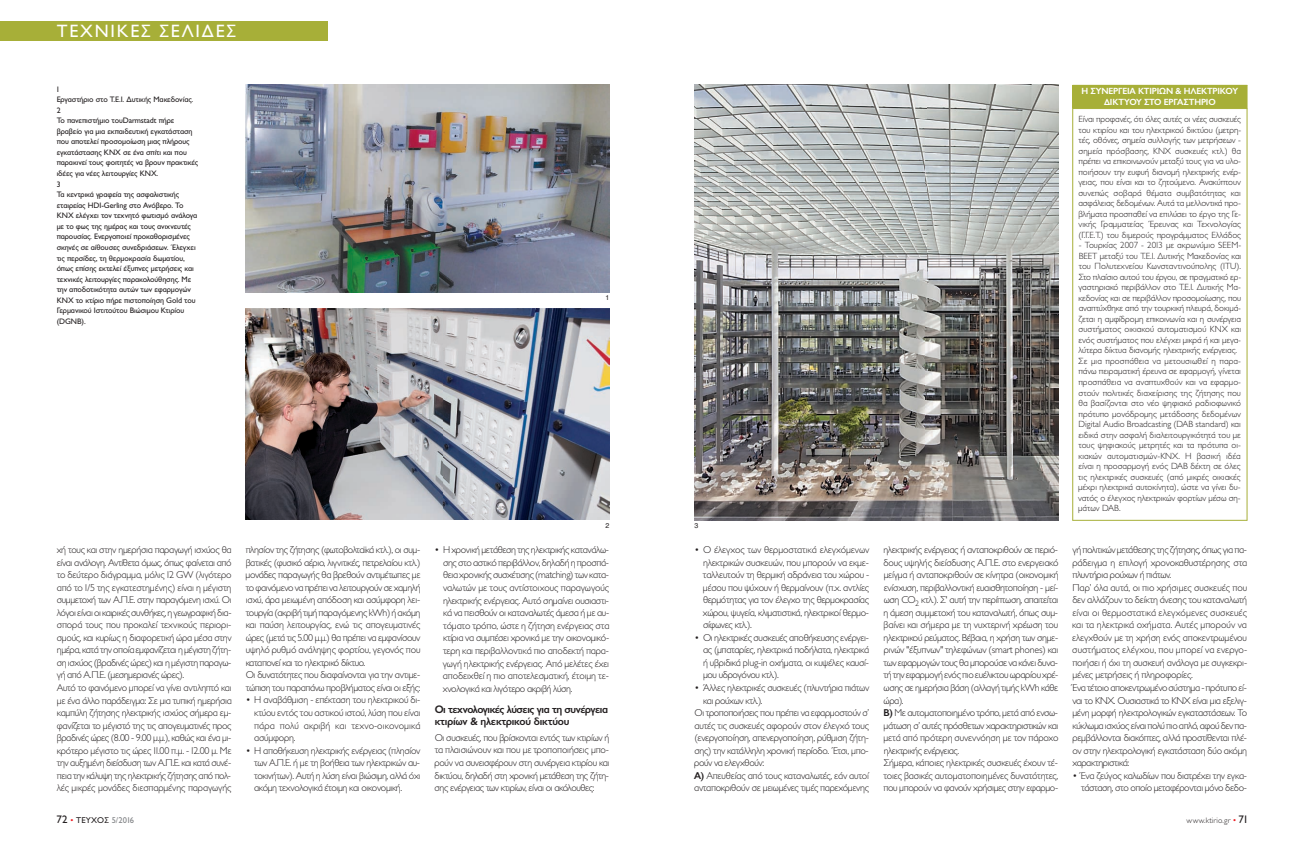
<style>
.page{position:relative;width:1304px;height:851px;background:#fff}
.page>*{position:absolute;margin:0;border:0;box-sizing:border-box;transform-origin:0 0}
.t1{font:18px "Gill Sans Hel";letter-spacing:.1em;color:#fff}
.t2{font:600 11px/12.6px "Gill Sans Hel";letter-spacing:-.035em;color:#231f20}
.t3{font:300 10px/12.5px "Gill Sans Hel";letter-spacing:-.03em;color:#231f20;text-align:justify}
.t4{font:300 9px/10.5px "Gill Sans Hel";letter-spacing:-.005em;color:#231f20;text-align:justify}
.t5{font:600 9px/11px "Gill Sans Hel";letter-spacing:-.015em;color:#fff;text-align:center}
.t6{font:8.5px "Gill Sans Hel";letter-spacing:.02em;color:#231f20}
.t7{font:8px/10.6px "Gill Sans Hel";letter-spacing:-.01em;color:#231f20}
.t8{font:300 8px "Gill Sans Hel";letter-spacing:.025em;color:#231f20}
.t9{font:7px "Helvetica";color:#231f20}
.s1{font-size:11px}
.s2{color:#ee1d23}
.s3{color:#808285}
.s4{font-weight:600}
.s5{font-weight:400;font-size:8.5px;color:#ee1d23}
.s6{font-weight:400;font-size:11px}
</style>
<div class="page">
<img style="left:246px;top:309px;width:363px;height:210px">
<div style="left:0;top:21px;width:327px;height:20px;background:#a7af38"></div>
<img style="left:694px;top:85px;width:365px;height:435px">
<img style="left:245px;top:85px;width:365px;height:207px">
<div style="left:1072px;top:85px;width:175px;height:23px;background:#a7af38"></div>
<hr style="left:1072px;top:85px;width:1px;height:435px;background:#a7af38">
<hr style="left:1247px;top:85px;width:1px;height:435px;background:#a7af38">
<hr style="left:1072px;top:108px;width:175px;height:1px;background:#a7af38">
<hr style="left:1072px;top:520px;width:175px;height:1px;background:#a7af38">
<h1 class="t1" style="left:57px;top:25px;width:181px">ΤΕΧΝΙΚΕΣ ΣΕΛΙΔΕΣ</h1>
<p class="t7" style="left:57px;top:84px;width:143px">1<br>Εργαστήριο στο Τ.Ε.Ι. Δυτικής Μακεδονίας.<br>2<br>Το πανεπιστήμιο τουDarmstadt πήρε βραβείο για μια εκπαιδευτική εγκατάσταση που αποτελεί προσομοίωση μιας πλήρους εγκατάστασης KNX σε ένα σπίτι και που παρακινεί τους φοιτητές να βρουν πρακτικές ιδέες για νέες λειτουργίες KNX.<br>3<br>Τα κεντρικά γραφεία της ασφαλιστικής εταιρείας HDI-Gerling στο Ανόβερο. Το KNX ελέγχει τον τεχνητό φωτισμό ανάλογα με το φως της ημέρας και τους ανιχνευτές παρουσίας. Ενεργοποιεί προκαθορισμένες σκηνές σε αίθουσες συνεδριάσεων. Έλεγχει τις περσίδες, τη θερμοκρασία δωματίου, όπως επίσης εκτελεί έξυπνες μετρήσεις και τεχνικές λειτουργίες παρακολούθησης. Με την αποδοτικότητα αυτών των εφαρμογών KNX το κτίριο πήρε πιστοποίηση Gold του Γερμανικού Ιστιτούτου Βιώσιμου Κτιρίου (DGNB).</p>
<p class="t3" style="left:57px;top:544px;width:177px;text-align:left">χή τους και στην ημερήσια παραγωγή ισχύος θα είναι ανάλογη. Αντίθετα όμως, όπως φαίνεται από το δεύτερο διάγραμμα, μόλις 12 GW (λιγότερο από το 1/5 της εγκατεστημένης) είναι η μέγιστη συμμετοχή των Α.Π.Ε. στην παραγόμενη ισχύ. Οι λόγοι είναι οι καιρικές συνθήκες, η γεωγραφική δια&shy;σπορά τους που προκαλεί τεχνικούς περιορι&shy;σμούς, και κυρίως η διαφορετική ώρα μέσα στην ημέρα, κατά την οποία εμφανίζεται η μέγιστη ζήτη&shy;ση ισχύος (βραδινές ώρες) και η μέγιστη παραγω&shy;γή από Α.Π.Ε. (μεσημεριανές ώρες).<br>Αυτό το φαινόμενο μπορεί να γίνει αντιληπτό και με ένα άλλο παράδειγμα: Σε μια τυπική ημερήσια καμπύλη ζήτησης ηλεκτρικής ισχύος σήμερα εμ&shy;φανίζεται το μέγιστό της τις απογευματινές προς βραδινές ώρες (8.00 - 9.00 μ.μ.), καθώς και ένα μι&shy;κρότερο μέγιστο τις ώρες 11.00 π.μ. - 12.00 μ. Με την αυξημένη διείσδυση των Α.Π.Ε. και κατά συνέ&shy;πεια την κάλυψη της ηλεκτρικής ζήτησης από πολ&shy;λές μικρές μονάδες διεσπαρμένης παραγωγής</p>
<p class="t3" style="left:246px;top:544px;width:176px;text-align:left">πλησίον της ζήτησης (φωτοβολταϊκά κτλ.), οι συμ&shy;βατικές (φυσικό αέριο, λιγνιτικές, πετρελαίου κτλ.) μονάδες παραγωγής θα βρεθούν αντιμέτωπες με το φαινόμενο να πρέπει να λειτουργούν σε χαμηλή ισχύ, άρα μειωμένη απόδοση και ασύμφορη λει&shy;τουργία (ακριβή τιμή παραγόμενης kWh) ή ακόμη και παύση λειτουργίας, ενώ τις απογευματινές ώρες (μετά τις 5.00 μ.μ.) θα πρέπει να εμφανίσουν υψηλό ρυθμό ανάληψης φορτίου, γεγονός που καταπονεί και το ηλεκτρικό δίκτυο.<br>Οι δυνατότητες που διαφαίνονται για την αντιμε&shy;τώπιση του παραπάνω προβλήματος είναι οι εξής:</p>
<p class="t3" style="left:254px;top:694px;width:168px;text-indent:-8px">• Η αναβάθμιση - επέκταση του ηλεκτρικού δι&shy;κτύου εντός του αστικού ιστού, λύση που είναι πάρα πολύ ακριβή και τεχνο-οικονομικά ασύμφορη.</p>
<p class="t3" style="left:254px;top:745px;width:168px;text-indent:-8px">• Η αποθήκευση ηλεκτρικής ενέργειας (πλησίον των Α.Π.Ε. ή με τη βοήθεια των ηλεκτρικών αυ&shy;τοκινήτων). Αυτή η λύση είναι βιώσιμη, αλλά όχι ακόμη τεχνολογικά έτοιμη και οικονομική.</p>
<p class="t6" style="left:57px;top:816px;width:79px"><span class="s1">72</span> <span class="s2">•</span> ΤΕΥΧΟΣ <span class="s3">5/2016</span></p>
<p class="t9" style="left:606px;top:293px;width:5px">1</p>
<p class="t9" style="left:606px;top:521px;width:5px">2</p>
<p class="t9" style="left:694px;top:522px;width:5px">3</p>
<p class="t3" style="left:443px;top:544px;width:168px;text-indent:-8px">• Η χρονική μετάθεση της ηλεκτρικής κατανάλω&shy;σης στο αστικό περιβάλλον, δηλαδή η προσπά&shy;θεια χρονικής συσχέτισης (matching) των κατα&shy;ναλωτών με τους αντίστοιχους παραγωγούς ηλεκτρικής ενέργειας. Αυτό σημαίνει ουσιαστι&shy;κά να πεισθούν οι καταναλωτές άμεσα ή με αυ&shy;τόματο τρόπο, ώστε η ζήτηση ενέργειας στα κτίρια να συμπέσει χρονικά με την οικονομικό&shy;τερη και περιβαλλοντικά πιο αποδεκτή παρα&shy;γωγή ηλεκτρικής ενέργειας. Από μελέτες έχει αποδειχθεί η πιο αποτελεσματική, έτοιμη τε&shy;χνολογικά και λιγότερο ακριβή λύση.</p>
<p class="t2" style="left:435px;top:704px;width:175px">Οι τεχνολογικές λύσεις για τη συνέργεια κτιρίων &amp; ηλεκτρικού δικτύου</p>
<p class="t3" style="left:435px;top:732px;width:176px">Οι συσκευές, που βρίσκονται εντός των κτιρίων ή τα πλαισιώνουν και που με τροποποιήσεις μπο&shy;ρούν να συνεισφέρουν στη συνέργεια κτιρίου και δικτύου, δηλαδή στη χρονική μετάθεση της ζήτη&shy;σης ενέργειας των κτιρίων, είναι οι ακόλουθες:</p>
<p class="t3" style="left:703px;top:544px;width:168px;text-indent:-8px">• Ο έλεγχος των θερμοστατικά ελεγχόμενων ηλεκτρικών συσκευών, που μπορούν να εκμε&shy;ταλλευτούν τη θερμική αδράνεια του χώρου - μέσου που ψύχουν ή θερμαίνουν (π.χ. αντλίες θερμότητας για τον έλεγχο της θερμοκρασίας χώρου, ψυγεία, κλιματιστικά, ηλεκτρικοί θερμο&shy;σίφωνες κτλ.).</p>
<p class="t3" style="left:703px;top:632px;width:168px;text-indent:-8px">• Οι ηλεκτρικές συσκευές αποθήκευσης ενέργει&shy;ας (μπαταρίες, ηλεκτρικά ποδήλατα, ηλεκτρικά ή υβριδικά plug-in οχήματα, οι κυψέλες καυσί&shy;μου υδρογόνου κτλ.).</p>
<p class="t3" style="left:695px;top:682px;width:176px">• Άλλες ηλεκτρικές συσκευές (πλυντήρια πιάτων</p>
<p class="t3" style="left:703px;top:695px;width:61px">και ρούχων κτλ.).</p>
<p class="t3" style="left:695px;top:707px;width:176px">Οι τροποποιήσεις που πρέπει να εφαρμοστούν σ’</p>
<p class="t3" style="left:695px;top:720px;width:176px">αυτές τις συσκευές αφορούν στον έλεγχό τους</p>
<p class="t3" style="left:694px;top:732px;width:176px">(ενεργοποίηση, απενεργοποίηση, ρύθμιση ζήτη-</p>
<p class="t3" style="left:694px;top:745px;width:176px">σης) την κατάλληλη χρονική περίοδο. Έτσι, μπο-</p>
<p class="t3" style="left:694px;top:757px;width:72px">ρούν να ελεγχθούν:</p>
<p class="t3" style="left:694px;top:770px;width:176px"><span class="s4">Α)</span> Απευθείας από τους καταναλωτές, εάν αυτοί</p>
<p class="t3" style="left:694px;top:782px;width:177px">ανταποκριθούν σε μειωμένες τιμές παρεχόμενης</p>
<p class="t5" style="left:1082px;top:86px;width:158px">Η ΣΥΝΕΡΓΕΙΑ ΚΤΙΡΙΩΝ &amp; ΗΛΕΚΤΡΙΚΟΥ<br>ΔΙΚΤΥΟΥ ΣΤΟ ΕΡΓΑΣΤΗΡΙΟ</p>
<p class="t4" style="left:1078px;top:115px;width:164px">Είναι προφανές, ότι όλες αυτές οι νέες συσκευές του κτιρίου και του ηλεκτρικού δικτύου (μετρη&shy;τές, οθόνες, σημεία συλλογής των μετρήσεων - σημεία πρόσβασης, ΚΝΧ συσκευές κτλ.) θα πρέπει να επικοινωνούν μεταξύ τους για να υλο&shy;ποιήσουν την ευφυή διανομή ηλεκτρικής ενέρ&shy;γειας, που είναι και το ζητούμενο. Ανακύπτουν συνεπώς σοβαρά θέματα συμβατότητας και ασφάλειας δεδομένων. Αυτά τα μελλοντικά προ&shy;βλήματα προσπαθεί να επιλύσει το έργο της Γε&shy;νικής Γραμματείας Έρευνας και Τεχνολογίας (Γ.Γ.Ε.Τ.) του διμερούς προγράμματος Ελλάδος</p>
<p class="t4" style="left:1078px;top:241px;width:165px;text-align:left">- Τουρκίας 2007 - 2013 με ακρωνύμιο SEEM-BEET μεταξύ του Τ.Ε.Ι. Δυτικής Μακεδονίας και του Πολυτεχνείου Κωνσταντινούπολης (ITU).<br>Στο πλαίσιο αυτού του έργου, σε πραγματικό ερ&shy;γαστηριακό περιβάλλον στο Τ.Ε.Ι. Δυτικής Μα&shy;κεδονίας και σε περιβάλλον προσομοίωσης, που αναπτύχθηκε από την τουρκική πλευρά, δοκιμά&shy;ζεται η αμφίδρομη επικοινωνία και η συνέργεια συστήματος οικιακού αυτοματισμού ΚΝΧ και ενός συστήματος που ελέγχει μικρά ή και μεγα&shy;λύτερα δίκτυα διανομής ηλεκτρικής ενέργειας.<br>Σε μια προσπάθεια να μετουσιωθεί η παρα&shy;πάνω πειραματική έρευνα σε εφαρμογή, γίνεται προσπάθεια να αναπτυχθούν και να εφαρμο&shy;στούν πολιτικές διαχείρισης της ζήτησης που θα βασίζονται στο νέο ψηφιακό ραδιοφωνικό πρότυπο μονόδρομης μετάδοσης δεδομένων Digital Audio Broadcasting (DAB standard) και ειδικά στην ασφαλή διαλειτουργικότητά του με τους ψηφιακούς μετρητές και τα πρότυπα οι&shy;κιακών αυτοματισμών-ΚΝΧ. Η βασική ιδέα είναι η προσαρμογή ενός DAB δέκτη σε όλες τις ηλεκτρικές συσκευές (από μικρές οικιακές μέχρι ηλεκτρικά αυτοκίνητα), ώστε να γίνει δυ&shy;νατός ο έλεγχος ηλεκτρικών φορτίων μέσω ση&shy;μάτων DAB.</p>
<p class="t3" style="left:883px;top:544px;width:177px;text-align:left">ηλεκτρικής ενέργειας ή ανταποκριθούν σε περιό&shy;δους υψηλής διείσδυσης Α.Π.Ε. στο ενεργειακό μείγμα ή ανταποκριθούν σε κίνητρα (οικονομική ενίσχυση, περιβαλλοντική ευαισθητοποίηση - μεί&shy;ωση CO<sub>2</sub> κτλ.). Σ' αυτή την περίπτωση, απαιτείται η άμεση συμμετοχή του καταναλωτή, όπως συμ&shy;βαίνει και σήμερα με τη νυχτερινή χρέωση του ηλεκτρικού ρεύματος. Βέβαια, η χρήση των σημε&shy;ρινών "έξυπνων" τηλεφώνων (smart phones) και των εφαρμογών τους θα μπορούσε να κάνει δυνα&shy;τή την εφαρμογή ενός πιο ευέλικτου ωραρίου χρέ&shy;ωσης σε ημερήσια βάση (αλλαγή τιμής kWh κάθε ώρα).<br><span class="s4">Β)</span> Με αυτοματοποιημένο τρόπο, μετά από ενσω&shy;μάτωση σ’ αυτές πρόσθετων χαρακτηριστικών και μετά από πρότερη συνεννόηση με τον πάροχο ηλεκτρικής ενέργειας.<br>Σήμερα, κάποιες ηλεκτρικές συσκευές έχουν τέ&shy;τοιες βασικές αυτοματοποιημένες δυνατότητες, που μπορούν να φανούν χρήσιμες στην εφαρμο-</p>
<p class="t3" style="left:1072px;top:544px;width:177px;text-align:left">γή πολιτικών μετάθεσης της ζήτησης, όπως για πα&shy;ράδειγμα η επιλογή χρονοκαθυστέρησης στα πλυντήρια ρούχων ή πιάτων.<br>Παρ’ όλα αυτά, οι πιο χρήσιμες συσκευές που δεν αλλάζουν το δείκτη άνεσης του καταναλωτή είναι οι θερμοστατικά ελεγχόμενες συσκευές και τα ηλεκτρικά οχήματα. Αυτές μπορούν να ελεγχθούν με τη χρήση ενός αποκεντρωμένου συστήματος ελέγχου, που μπορεί να ενεργο&shy;ποιήσει ή όχι τη συσκευή ανάλογα με συγκεκρι&shy;μένες μετρήσεις ή πληροφορίες.<br>Ένα τέτοιο αποκεντρωμένο σύστημα - πρότυπο εί&shy;ναι το KNX. Ουσιαστικά το ΚΝΧ είναι μια εξελιγ&shy;μένη μορφή ηλεκτρολογικών εγκαταστάσεων. Το κύκλωμα ισχύος είναι πολύ πιο απλό, αφού δεν πα&shy;ρεμβάλλονται διακόπτες, αλλά προστίθενται πλέ&shy;ον στην ηλεκτρολογική εγκατάσταση δύο ακόμη χαρακτηριστικά:</p>
<p class="t3" style="left:1072px;top:770px;width:176px;text-align:right">• Ένα ζεύγος καλωδίων που διατρέχει την εγκα&shy;τάσταση, στο οποίο μεταφέρονται μόνο δεδο-</p>
<p class="t8" style="left:1187px;top:816px;width:62px">www.ktirio.gr <span class="s5">•</span> <span class="s6">71</span></p>
</div>
